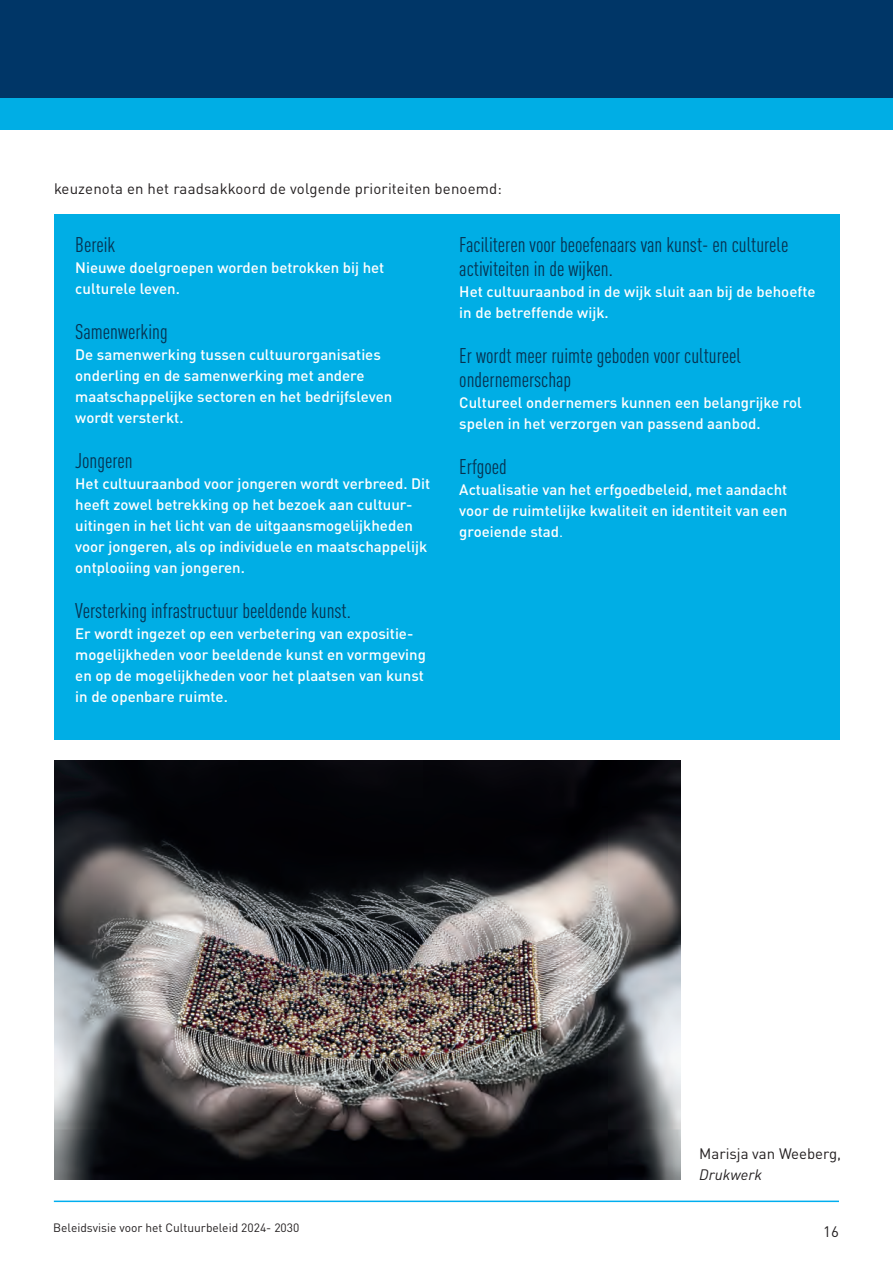
<style>
.page{position:relative;width:893px;height:1263px;background:#fff}
.page>*{position:absolute;margin:0;border:0;box-sizing:border-box;transform-origin:0 0}
.t1{font:condensed 21px/24px "DIN Pro";color:#063251}
.t2{font:500 15px/21px "DIN Pro";color:#fff}
.t3{font:15px "DIN Pro";letter-spacing:.01em;color:#231f20}
.t4{font:italic 15px "DIN Pro";color:#231f20}
.t5{font:12px "DIN Pro";color:#231f20}
.s1{font-weight:400}
</style>
<div class="page">
<hr style="left:54px;top:1200px;width:785px;height:2px;background:#00aeef">
<div style="left:0;top:0;width:893px;height:114px;background:#003667"></div>
<div style="left:0;top:99px;width:893px;height:31px;background:#00aee5"></div>
<div style="left:54px;top:214px;width:785px;height:525px;background:#00aee5"></div>
<img style="left:55px;top:760px;width:625px;height:419px">
<p class="t3" style="left:54px;top:176px;width:449px">keuzenota en het raadsakkoord de volgende prioriteiten benoemd:</p>
<h1 class="t1" style="left:75px;top:231px;width:42px">Bereik</h1>
<p class="t2" style="left:75px;top:255px;width:311px">Nieuwe doelgroepen worden betrokken bij het culturele leven.</p>
<h1 class="t1" style="left:75px;top:318px;width:94px">Samenwerking</h1>
<p class="t2" style="left:75px;top:342px;width:319px">De samenwerking tussen cultuurorganisaties onderling en de samenwerking met andere maatschappelijke sectoren en het bedrijfsleven wordt versterkt.</p>
<h1 class="t1" style="left:75px;top:447px;width:59px">Jongeren</h1>
<p class="t2" style="left:75px;top:471px;width:356px">Het cultuuraanbod voor jongeren wordt verbreed. Dit heeft zowel betrekking op het bezoek aan cultuur&shy;uitingen in het licht van de uitgaansmogelijkheden voor jongeren, als op individuele en maatschappelijk ontplooiing van jongeren.</p>
<h1 class="t1" style="left:75px;top:597px;width:277px">Versterking infrastructuur beeldende kunst.</h1>
<p class="t2" style="left:75px;top:621px;width:352px">Er wordt ingezet op een verbetering van expositie&shy;mogelijkheden voor beeldende kunst en vormgeving en op de mogelijkheden voor het plaatsen van kunst in de openbare ruimte.</p>
<h1 class="t1" style="left:459px;top:231px;width:331px">Faciliteren voor beoefenaars van kunst- en culturele activiteiten in de wijken.</h1>
<p class="t2" style="left:459px;top:279px;width:358px">Het cultuuraanbod in de wijk sluit aan bij de behoefte in de betreffende wijk.</p>
<h1 class="t1" style="left:459px;top:342px;width:283px">Er wordt meer ruimte geboden voor cultureel ondernemerschap</h1>
<p class="t2" style="left:459px;top:390px;width:344px">Cultureel ondernemers kunnen een belangrijke rol spelen in het verzorgen van passend aanbod.</p>
<h1 class="t1" style="left:459px;top:453px;width:49px">Erfgoed</h1>
<p class="t2" style="left:459px;top:477px;width:329px;text-align:justify">Actualisatie van het erfgoedbeleid, met aandacht voor de ruimtelijke kwaliteit en identiteit van een groeiende stad<span class="s1">.</span></p>
<p class="t5" style="left:53px;top:1218px;width:248px">Beleidsvisie voor het Cultuurbeleid 2024- 2030</p>
<p class="t3" style="left:699px;top:1141px;width:143px">Marisja van Weeberg,</p>
<p class="t4" style="left:699px;top:1163px;width:65px">Drukwerk</p>
<p class="t3" style="left:823px;top:1220px;width:17px">16</p>
</div>
